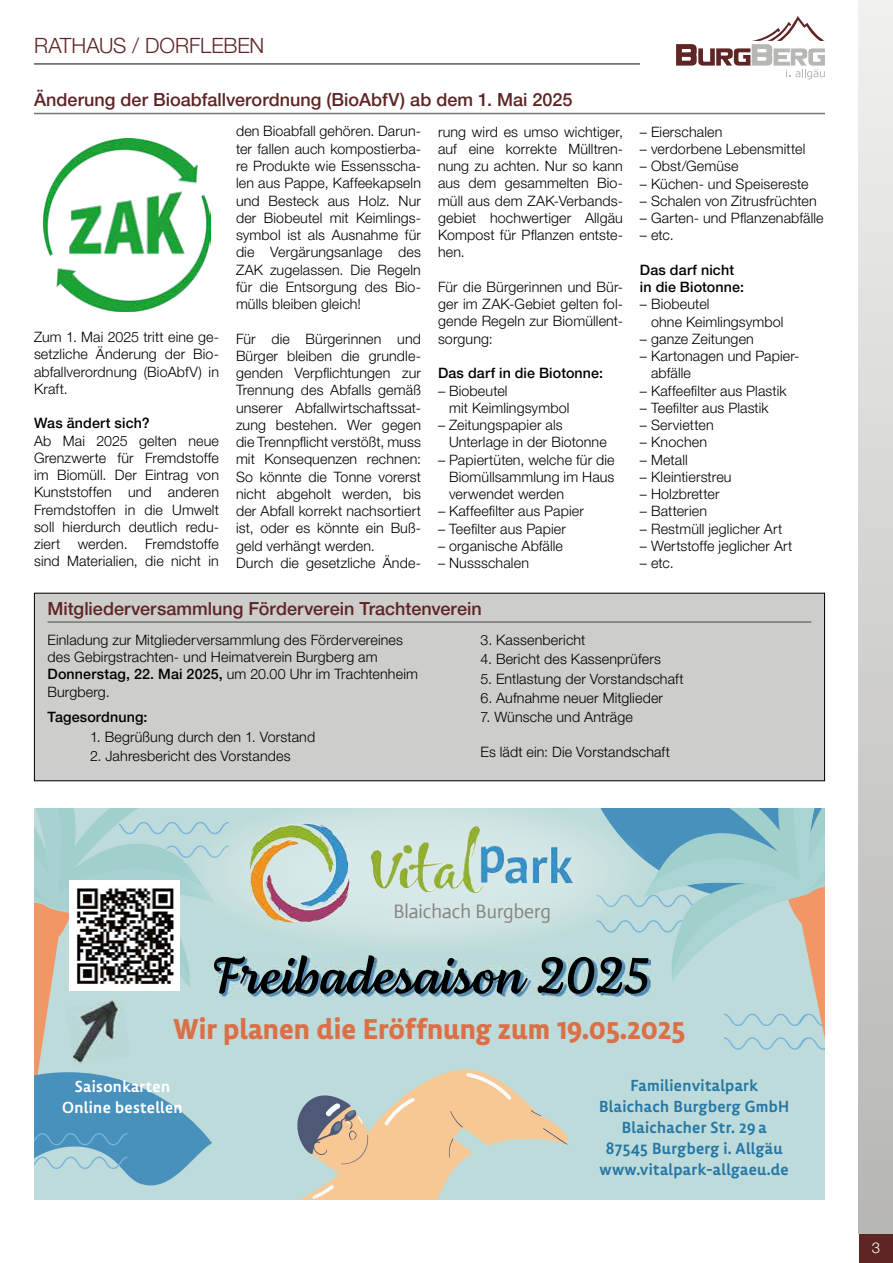
<style>
.page{position:relative;width:893px;height:1263px;background:#fff}
.page>*{position:absolute;margin:0;border:0;box-sizing:border-box;transform-origin:0 0}
.t1{font:52.5px "Lemongrass Script";color:#000}
.t2{font:700 29.55px "Lemon Sans Next";color:#db7047}
.t3{font:300 21px "Helvetica Neue LT Pro";letter-spacing:-.005em;color:#5f2424}
.t4{font:19.5px "Actor";color:#878681}
.t5{font:500 18px "Helvetica Neue LT Pro";color:#5f2424}
.t6{font:500 16.5px/21px "Lemon Sans Next";letter-spacing:.02em;color:#2677a5;text-align:center}
.t7{font:500 16.5px/21px "Lemon Sans Next";letter-spacing:.02em;color:#fff;text-align:center}
.t8{font:300 15px "Helvetica Neue LT Pro";color:#fff}
.t9{font:300 14.25px/17.2px "Helvetica Neue LT Pro";letter-spacing:.01em;color:#000;text-align:justify}
.t10{font:500 14.25px/17.2px "Helvetica Neue LT Pro";letter-spacing:.01em;color:#000}
.s1{font-weight:500}
</style>
<div class="page">
<div style="left:859px;top:1233px;width:34px;height:30px;background:#5f2424"></div>
<svg style="left:676px;top:16px;width:149px;height:63px"></svg>
<hr style="left:34px;top:63px;width:606px;height:2px;background:#777671">
<div style="left:859px;top:0;width:34px;height:1233px;background:linear-gradient(to bottom,#f0f0ef,#b6b5b4)"></div>
<div style="left:34px;top:808px;width:791px;height:391px;background:#bddbda"></div>
<svg style="left:436px;top:1069px;width:57px;height:8px"></svg>
<svg style="left:297px;top:1077px;width:272px;height:122px;fill:#f7c894"></svg>
<img style="left:241px;top:808px;width:356px;height:131px">
<svg style="left:34px;top:808px;width:207px;height:378px"></svg>
<img style="left:185px;top:845px;width:44px;height:13px">
<img style="left:181px;top:861px;width:3px;height:28px">
<img style="left:184px;top:860px;width:31px;height:43px">
<img style="left:182px;top:876px;width:32px;height:26px">
<svg style="left:597px;top:808px;width:228px;height:242px"></svg>
<img style="left:597px;top:895px;width:37px;height:12px">
<img style="left:256px;top:823px;width:92px;height:84px">
<img style="left:399px;top:829px;width:72px;height:63px">
<div style="left:69px;top:880px;width:111px;height:111px;background:#fff"></div>
<img style="left:76px;top:888px;width:98px;height:96px">
<img style="left:216px;top:957px;width:435px;height:39px">
<img style="left:65px;top:999px;width:66px;height:66px">
<hr style="left:34px;top:113px;width:791px;height:1px;background:#777671">
<img style="left:44px;top:138px;width:166px;height:173px">
<div style="left:34px;top:593px;width:790px;height:188px;background:#cdcdcb"></div>
<hr style="left:48px;top:621px;width:763px;height:2px;background:#777671">
<h3 class="t3" style="left:34px;top:33px;width:232px">RATHAUS / DORFLEBEN</h3>
<p class="t5" style="left:34px;top:89px;width:540px">Änderung der Bioabfallverordnung (BioAbfV) ab dem 1. Mai 2025</p>
<p class="t9" style="left:34px;top:328px;width:186px">Zum 1. Mai 2025 tritt eine ge&shy;setzliche Änderung der Bio&shy;abfallverordnung (BioAbfV) in Kraft.</p>
<p class="t10" style="left:34px;top:415px;width:117px">Was ändert sich?</p>
<p class="t9" style="left:34px;top:432px;width:186px">Ab Mai 2025 gelten neue Grenzwerte für Fremdstoffe im Biomüll. Der Eintrag von Kunststoffen und anderen Fremdstoffen in die Umwelt soll hierdurch deutlich redu&shy;ziert werden. Fremdstoffe sind Materialien, die nicht in</p>
<p class="t9" style="left:236px;top:122px;width:186px">den Bioabfall gehören. Darun&shy;ter fallen auch kompostierba&shy;re Produkte wie Essensscha&shy;len aus Pappe, Kaffeekapseln und Besteck aus Holz. Nur der Biobeutel mit Keimlings&shy;symbol ist als Ausnahme für die Vergärungsanlage des ZAK zugelassen. Die Regeln für die Entsorgung des Bio&shy;mülls bleiben gleich!</p>
<p class="t9" style="left:236px;top:330px;width:186px;text-align:left">Für die Bürgerinnen und<br>Bürger bleiben die grundle&shy;genden Verpflichtungen zur<br>Trennung des Abfalls gemäß unserer Abfallwirtschaftssat&shy;zung bestehen. Wer gegen die Trennpflicht verstößt, muss mit Konsequenzen rechnen:<br>So könnte die Tonne vorerst nicht abgeholt werden, bis der Abfall korrekt nachsortiert ist, oder es könnte ein Buß&shy;geld verhängt werden.<br>Durch die gesetzliche Ände-</p>
<p class="t9" style="left:438px;top:123px;width:186px">rung wird es umso wichtiger, auf eine korrekte Mülltren&shy;nung zu achten. Nur so kann aus dem gesammelten Bio&shy;müll aus dem ZAK-Verbands&shy;gebiet hochwertiger Allgäu Kompost für Pflanzen entste&shy;hen.</p>
<p class="t9" style="left:438px;top:278px;width:186px">Für die Bürgerinnen und Bür&shy;ger im ZAK-Gebiet gelten fol&shy;gende Regeln zur Biomüllent&shy;sorgung:</p>
<p class="t10" style="left:438px;top:364px;width:167px">Das darf in die Biotonne:</p>
<p class="t9" style="left:449px;top:381px;width:122px;text-indent:-11px">– Biobeutel<br>mit Keimlingsymbol</p>
<p class="t9" style="left:449px;top:416px;width:159px;text-indent:-11px">– Zeitungspapier als<br>Unterlage in der Biotonne</p>
<p class="t9" style="left:449px;top:450px;width:167px;text-indent:-11px">– Papiertüten, welche für die Biomüllsammlung im Haus verwendet werden</p>
<p class="t9" style="left:438px;top:502px;width:147px">– Kaffeefilter aus Papier</p>
<p class="t9" style="left:438px;top:520px;width:130px">– Teefilter aus Papier</p>
<p class="t9" style="left:438px;top:537px;width:127px">– organische Abfälle</p>
<p class="t9" style="left:438px;top:554px;width:92px">– Nussschalen</p>
<p class="t9" style="left:640px;top:123px;width:84px">– Eierschalen</p>
<p class="t9" style="left:640px;top:140px;width:167px">– verdorbene Lebensmittel</p>
<p class="t9" style="left:640px;top:157px;width:100px">– Obst/Gemüse</p>
<p class="t9" style="left:640px;top:175px;width:170px">– Küchen- und Speisereste</p>
<p class="t9" style="left:640px;top:192px;width:178px">– Schalen von Zitrusfrüchten</p>
<p class="t9" style="left:640px;top:209px;width:185px">– Garten- und Pflanzenabfälle</p>
<p class="t9" style="left:640px;top:226px;width:35px">– etc.</p>
<p class="t10" style="left:640px;top:261px;width:105px">Das darf nicht in die Biotonne:</p>
<p class="t9" style="left:651px;top:295px;width:134px;text-indent:-11px">– Biobeutel<br>ohne Keimlingsymbol</p>
<p class="t9" style="left:640px;top:330px;width:115px">– ganze Zeitungen</p>
<p class="t9" style="left:651px;top:347px;width:150px;text-indent:-11px">– Kartonagen und Papier&shy;abfälle</p>
<p class="t9" style="left:640px;top:382px;width:148px">– Kaffeefilter aus Plastik</p>
<p class="t9" style="left:640px;top:399px;width:130px">– Teefilter aus Plastik</p>
<p class="t9" style="left:640px;top:416px;width:75px">– Servietten</p>
<p class="t9" style="left:640px;top:433px;width:69px">– Knochen</p>
<p class="t9" style="left:640px;top:451px;width:49px">– Metall</p>
<p class="t9" style="left:640px;top:468px;width:93px">– Kleintierstreu</p>
<p class="t9" style="left:640px;top:485px;width:81px">– Holzbretter</p>
<p class="t9" style="left:640px;top:502px;width:69px">– Batterien</p>
<p class="t9" style="left:640px;top:520px;width:144px">– Restmüll jeglicher Art</p>
<p class="t9" style="left:640px;top:537px;width:154px">– Wertstoffe jeglicher Art</p>
<p class="t9" style="left:640px;top:554px;width:35px">– etc.</p>
<p class="t5" style="left:48px;top:598px;width:436px">Mitgliederversammlung Förderverein Trachtenverein</p>
<p class="t9" style="left:48px;top:631px;width:372px;text-align:left">Einladung zur Mitgliederversammlung des Fördervereines des Gebirgstrachten- und Heimatverein Burgberg am <span class="s1">Donnerstag, 22. Mai 2025,</span> um 20.00 Uhr im Trachtenheim Burgberg.</p>
<p class="t10" style="left:48px;top:709px;width:101px">Tagesordnung:</p>
<p class="t9" style="left:90px;top:728px;width:227px">1. Begrüßung durch den 1. Vorstand</p>
<p class="t9" style="left:90px;top:747px;width:202px">2. Jahresbericht des Vorstandes</p>
<p class="t9" style="left:480px;top:631px;width:106px">3. Kassenbericht</p>
<p class="t9" style="left:480px;top:650px;width:182px">4. Bericht des Kassenprüfers</p>
<p class="t9" style="left:480px;top:670px;width:205px">5. Entlastung der Vorstandschaft</p>
<p class="t9" style="left:480px;top:689px;width:184px">6. Aufnahme neuer Mitglieder</p>
<p class="t9" style="left:480px;top:708px;width:154px">7. Wünsche und Anträge</p>
<p class="t9" style="left:480px;top:743px;width:191px">Es lädt ein: Die Vorstandschaft</p>
<h3 class="t4" style="left:393px;top:900px;width:159px">Blaichach Burgberg</h3>
<h1 class="t1" style="left:210px;top:944px;width:441px">Freibadesaison 2025</h1>
<h2 class="t2" style="left:174px;top:1010px;width:513px">Wir planen die Eröffnung zum 19.05.2025</h2>
<p class="t7" style="left:62px;top:1076px;width:122px">Saisonkarten<br>Online bestellen</p>
<p class="t6" style="left:599px;top:1075px;width:191px">Familienvitalpark<br>Blaichach Burgberg GmbH<br>Blaichacher Str. 29 a<br>87545 Burgberg i. Allgäu www.vitalpark-allgaeu.de</p>
<p class="t8" style="left:872px;top:1239px;width:10px">3</p>
</div>
